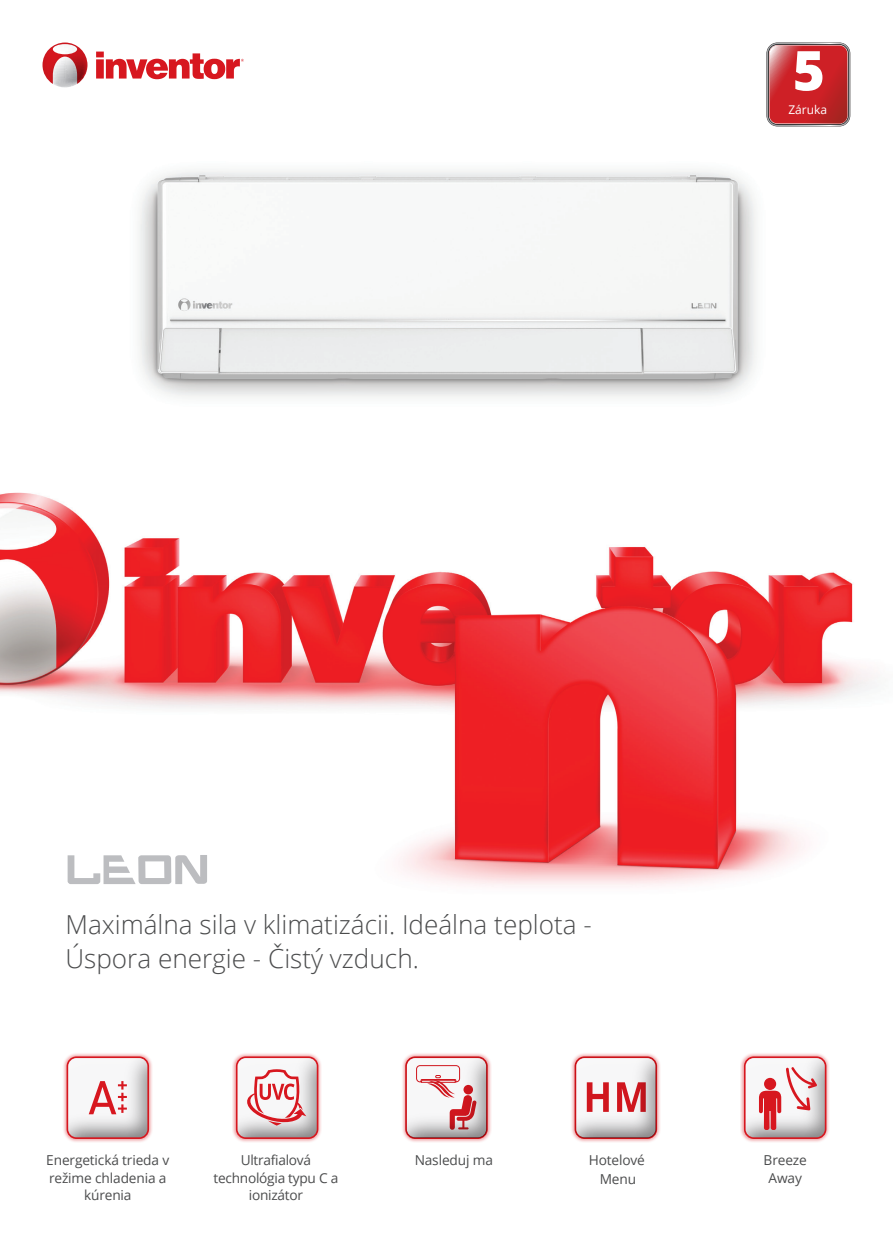
<style>
.page{position:relative;width:893px;height:1234px;background:#fff}
.page>*{position:absolute;margin:0;border:0;box-sizing:border-box;transform-origin:0 0}
.t1{font:300 26.1px/34.5px "Open Sans";color:#4b4c4d}
.t2{font:13.65px/17.5px "Open Sans";letter-spacing:-.01em;color:#4b4c4d;text-align:center}
.t3{font:12px "Open Sans";color:#fff}
</style>
<div class="page">
<img style="left:0;top:42px;width:875px;height:844px">
<svg style="left:96px;top:52px;width:148px;height:27px"></svg>
<svg style="left:43px;top:43px;width:44px;height:44px"></svg>
<div style="left:232px;top:1051px;width:90px;height:91px;background:#d7171f;opacity:.38"></div>
<div style="left:235px;top:1054px;width:84px;height:84px;background:#231f20;opacity:.59"></div>
<svg style="left:236px;top:1056px;width:82px;height:82px"></svg>
<div style="left:62px;top:1051px;width:91px;height:91px;background:#d7171f;opacity:.38"></div>
<div style="left:65px;top:1054px;width:84px;height:84px;background:#231f20;opacity:.59"></div>
<svg style="left:67px;top:1056px;width:82px;height:82px"></svg>
<div style="left:401px;top:1051px;width:91px;height:91px;background:#d7171f;opacity:.38"></div>
<div style="left:404px;top:1054px;width:84px;height:84px;background:#231f20;opacity:.59"></div>
<svg style="left:405px;top:1056px;width:83px;height:82px"></svg>
<div style="left:570px;top:1051px;width:91px;height:91px;background:#d7171f;opacity:.38"></div>
<div style="left:573px;top:1054px;width:84px;height:84px;background:#231f20;opacity:.59"></div>
<svg style="left:575px;top:1056px;width:82px;height:82px"></svg>
<div style="left:740px;top:1051px;width:90px;height:91px;background:#d7171f;opacity:.38"></div>
<div style="left:743px;top:1054px;width:84px;height:84px;background:#231f20;opacity:.59"></div>
<svg style="left:744px;top:1056px;width:82px;height:82px"></svg>
<svg style="left:68px;top:854px;width:139px;height:29px"></svg>
<svg style="left:766px;top:43px;width:84px;height:83px;background:#c85054"></svg>
<p class="t3" style="left:788px;top:101px;width:40px">Záruka</p>
<h1 class="t1" style="left:65px;top:906px;width:528px">Maximálna sila v klimatizácii. Ideálna teplota -<br>Úspora energie - Čistý vzduch.</h1>
<p class="t2" style="left:46px;top:1150px;width:125px">Energetická trieda v režime chladenia a kúrenia</p>
<p class="t2" style="left:214px;top:1150px;width:126px">Ultrafialová technológia typu C a ionizátor</p>
<p class="t2" style="left:415px;top:1150px;width:80px">Nasleduj ma</p>
<p class="t2" style="left:589px;top:1149px;width:58px;line-height:19.2px">Hotelové<br>Menu</p>
<p class="t2" style="left:764px;top:1150px;width:45px">Breeze<br>Away</p>
</div>
